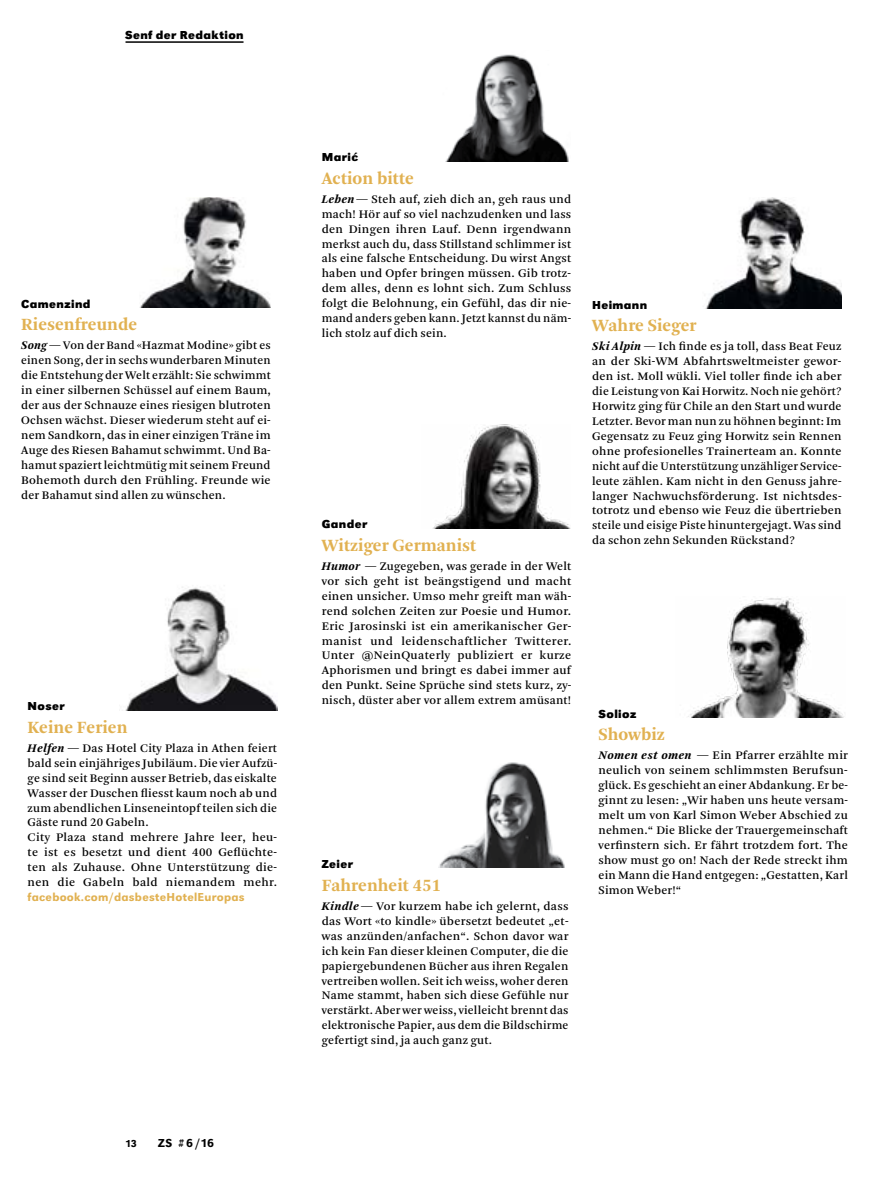
<style>
.page{position:relative;width:893px;height:1191px;background:#fff}
.page>*{position:absolute;margin:0;border:0;box-sizing:border-box;transform-origin:0 0}
.t1{font:700 18px "Arnhem";letter-spacing:.005em;color:#e1b151}
.t2{font:12.15px/14.9px "Arnhem";letter-spacing:.015em;color:#000;text-align:justify}
.t3{font:700 12px "URW Grotesk";letter-spacing:.03em;color:#000}
.t4{font:500 12px "URW Grotesk";letter-spacing:.02em;color:#e1b151}
.t5{font:500 12px "URW Grotesk";color:#000}
.t6{font:500 10.5px "URW Grotesk";color:#000}
.s1{font-weight:700;font-style:italic}
</style>
<div class="page">
<img style="left:439px;top:762px;width:126px;height:105px">
<img style="left:125px;top:587px;width:152px;height:123px">
<img style="left:446px;top:54px;width:123px;height:107px">
<img style="left:140px;top:197px;width:131px;height:111px">
<img style="left:706px;top:197px;width:136px;height:111px">
<img style="left:688px;top:598px;width:156px;height:119px">
<img style="left:433px;top:424px;width:137px;height:104px">
<hr style="left:126px;top:41px;width:118px;height:2px;background:#000">
<p class="t3" style="left:125px;top:28px;width:120px">Senf der Redaktion</p>
<p class="t3" style="left:21px;top:296px;width:71px">Camenzind</p>
<h1 class="t1" style="left:21px;top:314px;width:117px">Riesenfreunde</h1>
<p class="t2" style="left:21px;top:338px;width:251px"><span class="s1">Song</span> — Von der Band «Hazmat Modine» gibt es einen Song, der in sechs wunderbaren Minuten die Entstehung der Welt erzählt: Sie schwimmt in einer silbernen Schüssel auf einem Baum, der aus der Schnauze eines riesigen blutroten Ochsen wächst. Dieser wiederum steht auf ei&shy;nem Sandkorn, das in einer einzigen Träne im Auge des Riesen Bahamut schwimmt. Und Ba&shy;hamut spaziert leichtmütig mit seinem Freund Bohemoth durch den Frühling. Freunde wie der Bahamut sind allen zu wünschen.</p>
<p class="t3" style="left:28px;top:699px;width:39px">Noser</p>
<h1 class="t1" style="left:28px;top:717px;width:101px">Keine Ferien</h1>
<p class="t2" style="left:28px;top:740px;width:251px;text-align:left"><span class="s1">Helfen</span> — Das Hotel City Plaza in Athen feiert bald sein einjähriges Jubiläum. Die vier Aufzü&shy;ge sind seit Beginn ausser Betrieb, das eiskalte Wasser der Duschen fliesst kaum noch ab und zum abendlichen Linseneintopf teilen sich die Gäste rund 20 Gabeln.<br>City Plaza stand mehrere Jahre leer, heu&shy;te ist es besetzt und dient 400 Geflüchte&shy;ten als Zuhause. Ohne Unterstützung die&shy;nen die Gabeln bald niemandem mehr.</p>
<p class="t4" style="left:28px;top:890px;width:219px">facebook.com/dasbesteHotelEuropas</p>
<p class="t6" style="left:125px;top:1137px;width:13px">13</p>
<p class="t5" style="left:158px;top:1135px;width:58px">ZS #6/16</p>
<p class="t3" style="left:322px;top:150px;width:38px">Marić</p>
<h1 class="t1" style="left:322px;top:168px;width:94px">Action bitte</h1>
<p class="t2" style="left:322px;top:192px;width:251px"><span class="s1">Leben</span>— Steh auf, zieh dich an, geh raus und mach! Hör auf so viel nachzudenken und lass den Dingen ihren Lauf. Denn irgendwann merkst auch du, dass Stillstand schlimmer ist als eine falsche Entscheidung. Du wirst Angst haben und Opfer bringen müssen. Gib trotz&shy;dem alles, denn es lohnt sich. Zum Schluss folgt die Belohnung, ein Gefühl, das dir nie&shy;mand anders geben kann. Jetzt kannst du näm&shy;lich stolz auf dich sein.</p>
<p class="t3" style="left:322px;top:517px;width:47px">Gander</p>
<h1 class="t1" style="left:322px;top:535px;width:156px">Witziger Germanist</h1>
<p class="t2" style="left:322px;top:559px;width:251px"><span class="s1">Humor</span> — Zugegeben, was gerade in der Welt vor sich geht ist beängstigend und macht einen unsicher. Umso mehr greift man wäh&shy;rend solchen Zeiten zur Poesie und Humor.<br>Eric Jarosinski ist ein amerikanischer Ger&shy;manist und leidenschaftlicher Twitterer.<br>Unter @NeinQuaterly publiziert er kurze Aphorismen und bringt es dabei immer auf den Punkt. Seine Sprüche sind stets kurz, zy&shy;nisch, düster aber vor allem extrem amüsant!</p>
<p class="t3" style="left:322px;top:857px;width:33px">Zeier</p>
<h1 class="t1" style="left:322px;top:875px;width:121px">Fahrenheit 451</h1>
<p class="t2" style="left:322px;top:899px;width:248px"><span class="s1">Kindle</span>— Vor kurzem habe ich gelernt, dass das Wort «to kindle» übersetzt bedeutet „et&shy;was anzünden/anfachen“. Schon davor war ich kein Fan dieser kleinen Computer, die die papiergebundenen Bücher aus ihren Regalen vertreiben wollen. Seit ich weiss, woher deren Name stammt, haben sich diese Gefühle nur verstärkt. Aber wer weiss, vielleicht brennt das elektronische Papier, aus dem die Bildschirme gefertigt sind, ja auch ganz gut.</p>
<p class="t3" style="left:592px;top:297px;width:57px">Heimann</p>
<h1 class="t1" style="left:592px;top:315px;width:106px">Wahre Sieger</h1>
<p class="t2" style="left:592px;top:339px;width:251px"><span class="s1">Ski Alpin</span> — Ich finde es ja toll, dass Beat Feuz an der Ski-WM Abfahrtsweltmeister gewor&shy;den ist. Moll wükli. Viel toller finde ich aber die Leistung von Kai Horwitz. Noch nie gehört?<br>Horwitz ging für Chile an den Start und wurde Letzter. Bevor man nun zu höhnen beginnt: Im Gegensatz zu Feuz ging Horwitz sein Rennen ohne profesionelles Trainerteam an. Konnte nicht auf die Unterstützung unzähliger Service&shy;leute zählen. Kam nicht in den Genuss jahre&shy;langer Nachwuchsförderung. Ist nichtsdes&shy;totrotz und ebenso wie Feuz die übertrieben steile und eisige Piste hinuntergejagt. Was sind da schon zehn Sekunden Rückstand?</p>
<p class="t3" style="left:598px;top:706px;width:39px">Solioz</p>
<h1 class="t1" style="left:598px;top:724px;width:68px">Showbiz</h1>
<p class="t2" style="left:598px;top:748px;width:251px"><span class="s1">Nomen est omen</span> — Ein Pfarrer erzählte mir neulich von seinem schlimmsten Berufsun&shy;glück. Es geschieht an einer Abdankung. Er be&shy;ginnt zu lesen: „Wir haben uns heute versam&shy;melt um von Karl Simon Weber Abschied zu nehmen.“ Die Blicke der Trauergemeinschaft verfinstern sich. Er fährt trotzdem fort. The show must go on! Nach der Rede streckt ihm ein Mann die Hand entgegen: „Gestatten, Karl Simon Weber!“</p>
</div>
